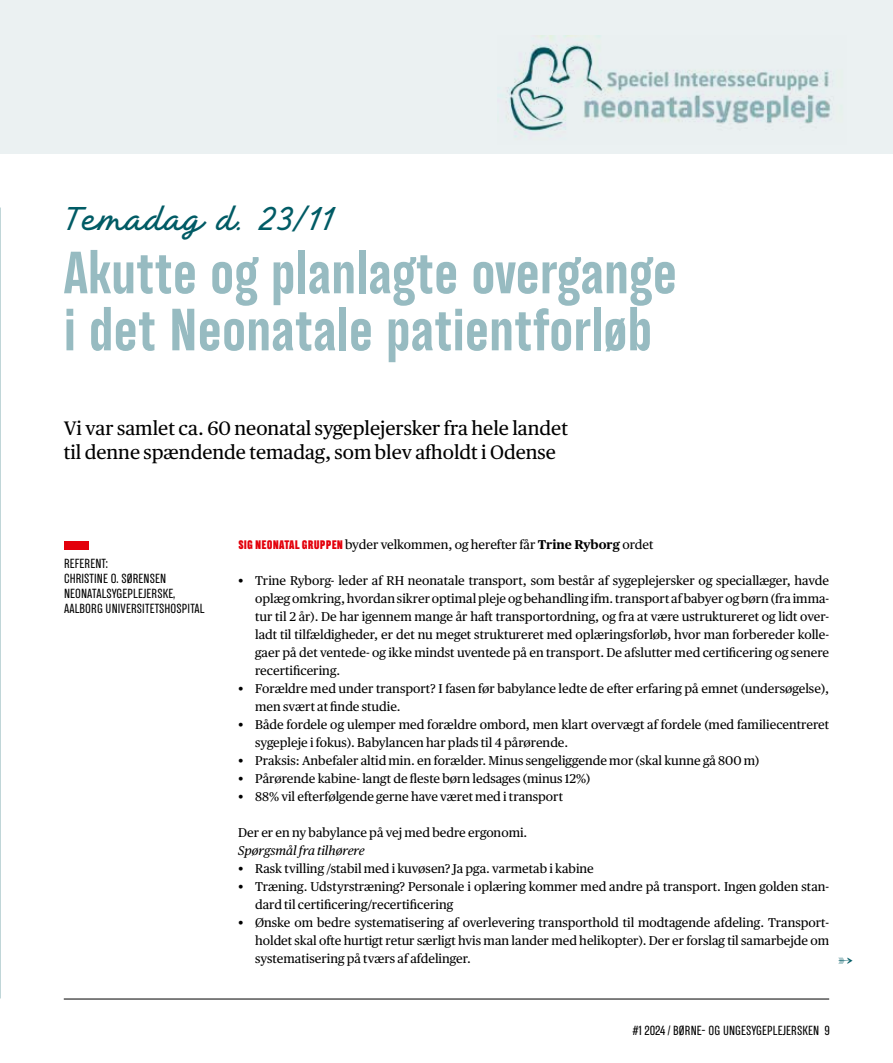
<style>
.page{position:relative;width:893px;height:1063px;background:#fff}
.page>*{position:absolute;margin:0;border:0;box-sizing:border-box;transform-origin:0 0}
.t1{font:700 54px/57px "TT Backwards Sans";color:#97bbc1}
.t2{font:32.85px "TT Backwards Script";color:#005b65}
.t3{font:19.5px/24px "Publico Text";color:#000}
.t4{font:12.75px/18px "Publico Text";color:#000}
.t5{font:italic 12.75px "Publico Text";color:#000}
.t6{font:12px/15px "TT Backwards Sans";letter-spacing:.01em;color:#000}
.s1{font-family:"TT Backwards Sans";font-weight:900;font-size:11.25px;color:#e3000b}
.s2{font-weight:700}
</style>
<div class="page">
<hr style="left:64px;top:999px;width:765px;height:1px;background:#000">
<div style="left:0;top:0;width:893px;height:153px;background:#ebf1f2"></div>
<img style="left:499px;top:36px;width:333px;height:101px">
<div style="left:64px;top:541px;width:24px;height:8px;background:#e3000b"></div>
<h2 class="t2" style="left:64px;top:199px;width:273px">Temadag d. 23/11</h2>
<h1 class="t1" style="left:64px;top:245px;width:615px">Akutte og planlagte overgange i det Neonatale patientforløb</h1>
<h3 class="t3" style="left:64px;top:415px;width:506px">Vi var samlet ca. 60 neonatal sygeplejersker fra hele landet til denne spændende temadag, som blev afholdt i Odense</h3>
<p class="t6" style="left:64px;top:556px;width:142px">REFERENT:<br>CHRISTINE O. SØRENSEN<br>NEONATALSYGEPLEJERSKE,<br>AALBORG UNIVERSITETSHOSPITAL</p>
<p class="t4" style="left:238px;top:535px;width:416px"><span class="s1">SIG NEONATAL GRUPPEN</span> byder velkommen, og herefter får <span class="s2">Trine Ryborg</span> ordet</p>
<p class="t4" style="left:255px;top:571px;width:576px;text-align:justify;text-indent:-17px">• Trine Ryborg- leder af RH neonatale transport, som består af sygeplejersker og speciallæger, havde oplæg omkring, hvordan sikrer optimal pleje og behandling ifm. transport af babyer og børn (fra imma&shy;tur til 2 år). De har igennem mange år haft transportordning, og fra at være ustruktureret og lidt over&shy;ladt til tilfældigheder, er det nu meget struktureret med oplæringsforløb, hvor man forbereder kolle&shy;gaer på det ventede- og ikke mindst uventede på en transport. De afslutter med certificering og senere recertificering.</p>
<p class="t4" style="left:255px;top:679px;width:575px;text-indent:-17px">• Forældre med under transport? I fasen før babylance ledte de efter erfaring på emnet (undersøgelse), men svært at finde studie.</p>
<p class="t4" style="left:255px;top:715px;width:576px;text-indent:-17px">• Både fordele og ulemper med forældre ombord, men klart overvægt af fordele (med familiecentreret sygepleje i fokus). Babylancen har plads til 4 pårørende.</p>
<p class="t4" style="left:238px;top:751px;width:523px">• Praksis: Anbefaler altid min. en forælder. Minus sengeliggende mor (skal kunne gå 800 m)</p>
<p class="t4" style="left:238px;top:769px;width:354px">• Pårørende kabine- langt de fleste børn ledsages (minus 12%)</p>
<p class="t4" style="left:238px;top:787px;width:326px">• 88% vil efterfølgende gerne have været med i transport</p>
<p class="t4" style="left:238px;top:823px;width:291px">Der er en ny babylance på vej med bedre ergonomi.</p>
<p class="t5" style="left:238px;top:841px;width:128px">Spørgsmål fra tilhørere</p>
<p class="t4" style="left:238px;top:859px;width:357px">• Rask tvilling /stabil med i kuvøsen? Ja pga. varmetab i kabine</p>
<p class="t4" style="left:255px;top:877px;width:576px;text-indent:-17px">• Træning. Udstyrstræning? Personale i oplæring kommer med andre på transport. Ingen golden stan&shy;dard til certificering/recertificering</p>
<p class="t4" style="left:255px;top:913px;width:576px;text-align:justify;text-indent:-17px">• Ønske om bedre systematisering af overlevering transporthold til modtagende afdeling. Transport&shy;holdet skal ofte hurtigt retur særligt hvis man lander med helikopter). Der er forslag til samarbejde om systematisering på tværs af afdelinger.</p>
<p class="t6" style="left:632px;top:1023px;width:199px">#1 2024 / BØRNE- OG UNGESYGEPLEJERSKEN 9</p>
</div>
